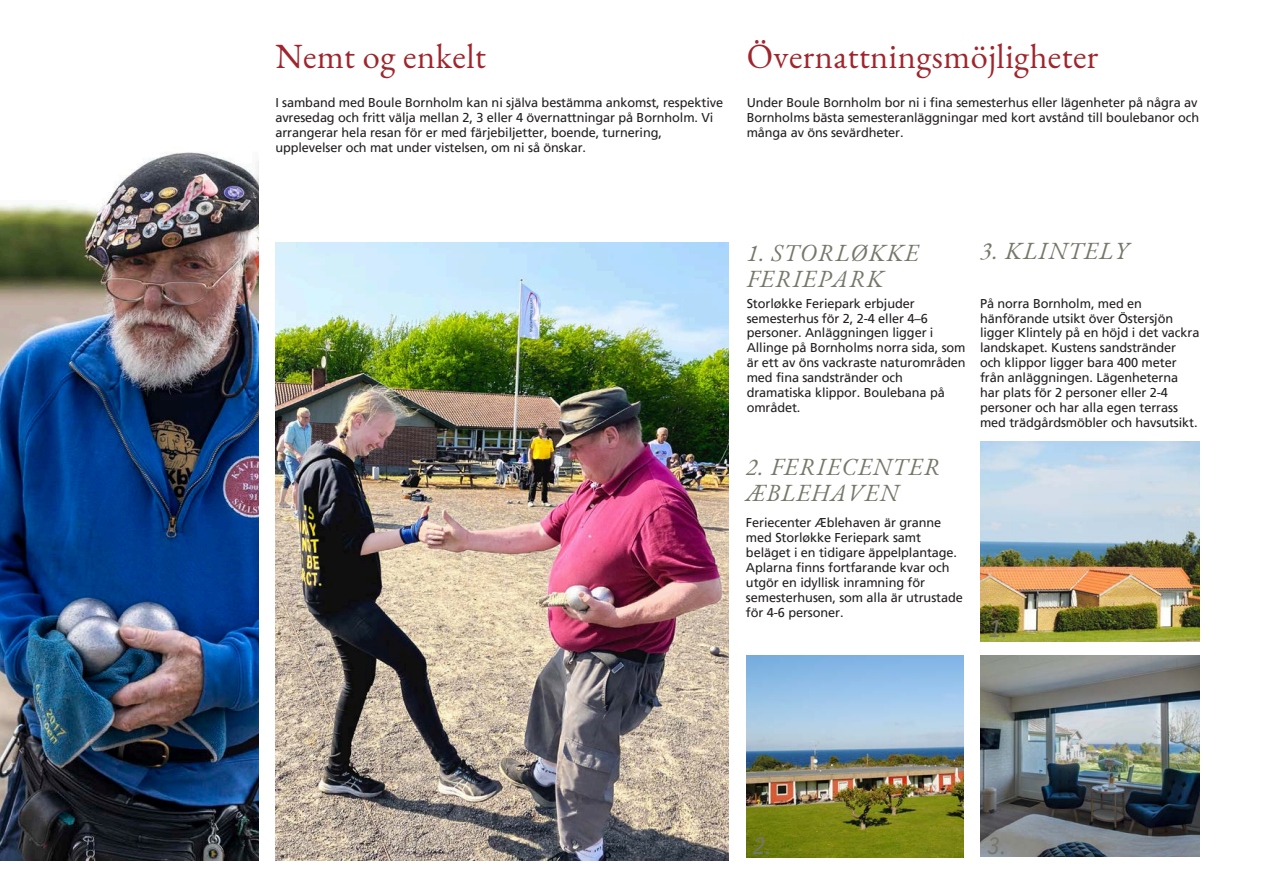
<style>
.page{position:relative;width:1263px;height:894px;background:#fff}
.page>*{position:absolute;margin:0;border:0;box-sizing:border-box;transform-origin:0 0}
.t1{font:34.5px "EB Garamond";letter-spacing:.015em;color:#a0252c}
.t2{font:italic 24px/25.8px "EB Garamond";letter-spacing:.05em;color:#757769}
.t3{font:italic 24px "IBM Plex Sans Cond";color:#757769}
.t4{font:12.75px/14.9px "Frutiger LT Pro";letter-spacing:-.01em;color:#231f20}
</style>
<div class="page">
<svg style="left:746px;top:828px;width:35px;height:30px"></svg>
<svg style="left:980px;top:856px;width:36px;height:1px"></svg>
<div style="left:980px;top:611px;width:37px;height:32px;background:#a3ad42"></div>
<img style="left:747px;top:655px;width:217px;height:202px">
<img style="left:980px;top:655px;width:219px;height:201px">
<img style="left:0;top:152px;width:259px;height:708px">
<img style="left:980px;top:441px;width:219px;height:200px">
<img style="left:275px;top:242px;width:454px;height:617px">
<p class="t1" style="left:275px;top:33px;width:212px">Nemt og enkelt</p>
<h2 class="t1" style="left:747px;top:33px;width:353px">Övernattningsmöjligheter</h2>
<p class="t4" style="left:275px;top:95px;width:449px">I samband med Boule Bornholm kan ni själva bestämma ankomst, respektive avresedag och fritt välja mellan 2, 3 eller 4 övernattningar på Bornholm. Vi arrangerar hela resan för er med färjebiljetter, boende, turnering, upplevelser och mat under vistelsen, om ni så önskar.</p>
<h1 class="t4" style="left:747px;top:95px;width:454px">Under Boule Bornholm bor ni i fina semesterhus eller lägenheter på några av<br>Bornholms bästa semesteranläggningar med kort avstånd till boulebanor och många av öns sevärdheter.</h1>
<h2 class="t2" style="left:747px;top:240px;width:173px">1. STORLØKKE<br>FERIEPARK</h2>
<h2 class="t2" style="left:980px;top:237px;width:150px">3. KLINTELY</h2>
<p class="t4" style="left:747px;top:295px;width:220px">Storløkke Feriepark erbjuder semesterhus för 2, 2-4 eller 4–6 personer. Anläggningen ligger i<br>Allinge på Bornholms norra sida, som är ett av öns vackraste naturområden med fina sandstränder och dramatiska klippor. Boulebana på området.</p>
<p class="t4" style="left:980px;top:295px;width:221px">På norra Bornholm, med en hänförande utsikt över Östersjön ligger Klintely på en höjd i det vackra landskapet. Kustens sandstränder och klippor ligger bara 400 meter från anläggningen. Lägenheterna har plats för 2 personer eller 2-4 personer och har alla egen terrass med trädgårdsmöbler och havsutsikt.</p>
<p class="t2" style="left:746px;top:453px;width:196px">2. FERIECENTER<br>ÆBLEHAVEN</p>
<h1 class="t4" style="left:746px;top:515px;width:218px">Feriecenter Æblehaven är granne med Storløkke Feriepark samt beläget i en tidigare äppelplantage.<br>Aplarna finns fortfarande kvar och utgör en idyllisk inramning för semesterhusen, som alla är utrustade för 4-6 personer.</h1>
<h3 class="t3" style="left:988px;top:612px;width:21px">1.</h3>
<p class="t3" style="left:752px;top:828px;width:21px">2.</p>
<p class="t3" style="left:987px;top:828px;width:21px">3.</p>
</div>
